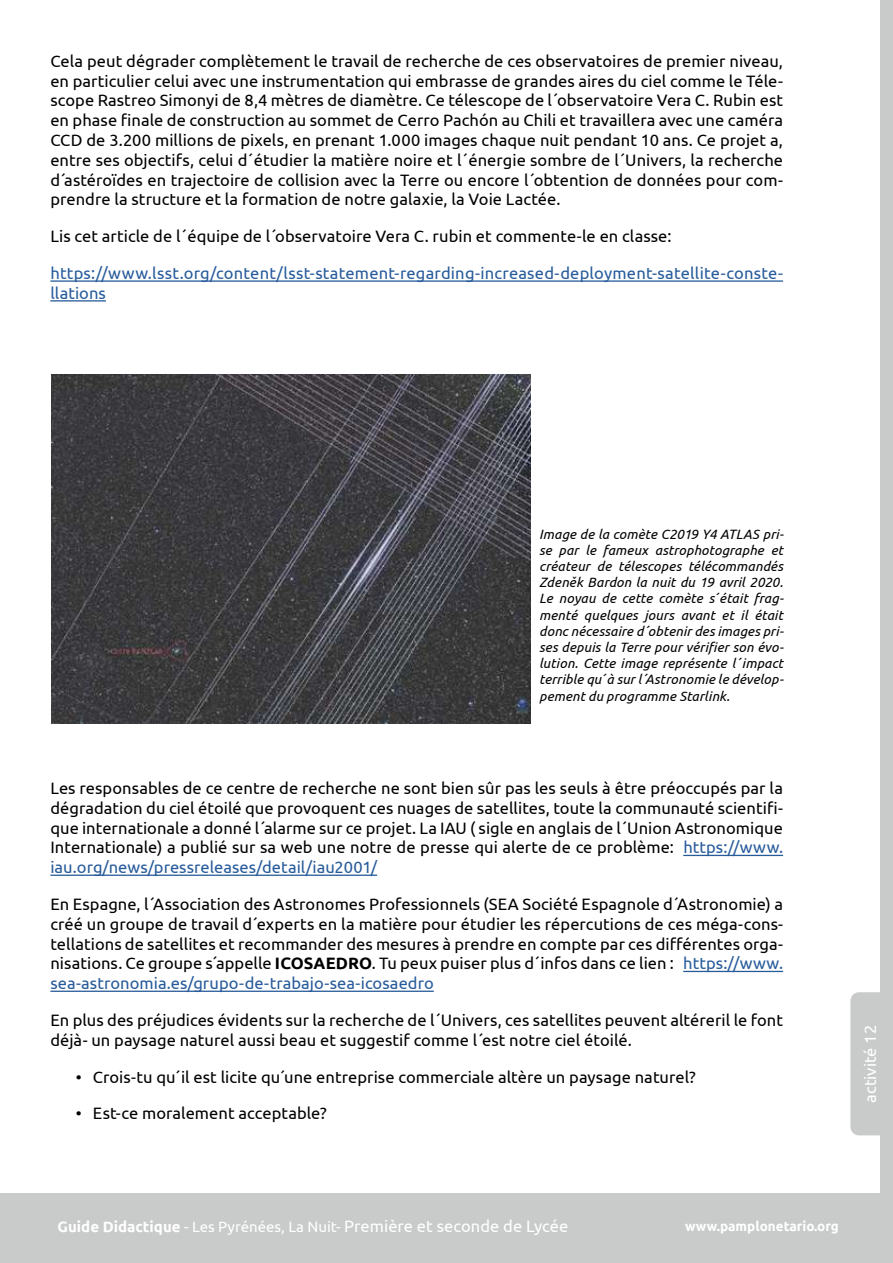
<style>
.page{position:relative;width:893px;height:1263px;background:#fff}
.page>*{position:absolute;margin:0;border:0;box-sizing:border-box;transform-origin:0 0}
.t1{font:16.5px/19.8px "Ubuntu";color:#000;text-align:justify}
.t2{font:16.5px/19.8px "Ubuntu";letter-spacing:.01em;color:#275b9b}
.t3{font:16.5px "Ubuntu";color:#fff}
.t4{font:italic 13.5px/16.2px "Ubuntu";letter-spacing:.01em;color:#000;text-align:justify}
.t5{font:700 13.5px "Ubuntu";color:#fff}
.s1{color:#275b9b}
.s2{font-weight:700}
.s3{font-weight:700;font-size:15px}
.s4{font-size:15px}
</style>
<div class="page">
<div style="left:850px;top:992px;width:30px;height:143px;background:#c9cbcb"></div>
<div style="left:880px;top:0;width:13px;height:1263px;background:#c9cbcb"></div>
<div style="left:0;top:1194px;width:893px;height:69px;background:#c9cbcb"></div>
<hr style="left:50px;top:280px;width:733px;height:2px;background:#275b9b">
<hr style="left:50px;top:300px;width:56px;height:2px;background:#275b9b">
<hr style="left:683px;top:855px;width:100px;height:1px;background:#275b9b">
<hr style="left:50px;top:874px;width:327px;height:2px;background:#275b9b">
<hr style="left:683px;top:971px;width:100px;height:1px;background:#275b9b">
<hr style="left:50px;top:990px;width:384px;height:2px;background:#275b9b">
<img style="left:51px;top:374px;width:480px;height:349px">
<p class="t1" style="left:50px;top:51px;width:734px">Cela peut dégrader complètement le travail de recherche de ces observatoires de premier niveau, en particulier celui avec une instrumentation qui embrasse de grandes aires du ciel comme le Téle&shy;scope Rastreo Simonyi de 8,4 mètres de diamètre. Ce télescope de l´observatoire Vera C. Rubin est en phase finale de construction au sommet de Cerro Pachón au Chili et travaillera avec une caméra CCD de 3.200 millions de pixels, en prenant 1.000 images chaque nuit pendant 10 ans. Ce projet a, entre ses objectifs, celui d´étudier la matière noire et l´énergie sombre de l´Univers, la recherche d´astéroïdes en trajectoire de collision avec la Terre ou encore l´obtention de données pour com&shy;prendre la structure et la formation de notre galaxie, la Voie Lactée.</p>
<p class="t1" style="left:50px;top:226px;width:623px">Lis cet article de l´équipe de l´observatoire Vera C. rubin et commente-le en classe:</p>
<p class="t2" style="left:50px;top:263px;width:734px">https://www.lsst.org/content/lsst-statement-regarding-increased-deployment-satellite-conste&shy;llations</p>
<p class="t4" style="left:539px;top:525px;width:246px">Image de la comète C2019 Y4 ATLAS pri&shy;se par le fameux astrophotographe et créateur de télescopes télécommandés Zdeněk Bardon la nuit du 19 avril 2020.<br>Le noyau de cette comète s´était frag&shy;menté quelques jours avant et il était donc nécessaire d´obtenir des images pri&shy;ses depuis la Terre pour vérifier son évo&shy;lution. Cette image représente l´impact terrible qu´à sur l´Astronomie le dévelop&shy;pement du programme Starlink.</p>
<p class="t1" style="left:50px;top:778px;width:734px">Les responsables de ce centre de recherche ne sont bien sûr pas les seuls à être préoccupés par la dégradation du ciel étoilé que provoquent ces nuages de satellites, toute la communauté scientifi&shy;que internationale a donné l´alarme sur ce projet. La IAU ( sigle en anglais de l´Union Astronomique Internationale) a publié sur sa web une notre de presse qui alerte de ce problème: <span class="s1">https://www. iau.org/news/pressreleases/detail/iau2001/</span></p>
<p class="t1" style="left:50px;top:894px;width:734px">En Espagne, l´Association des Astronomes Professionnels (SEA Société Espagnole d´Astronomie) a créé un groupe de travail d´experts en la matière pour étudier les répercutions de ces méga-cons&shy;tellations de satellites et recommander des mesures à prendre en compte par ces différentes orga&shy;nisations. Ce groupe s´appelle <span class="s2">ICOSAEDRO</span>. Tu peux puiser plus d´infos dans ce lien : <span class="s1">https://www. sea-astronomia.es/grupo-de-trabajo-sea-icosaedro</span></p>
<p class="t1" style="left:50px;top:1010px;width:734px">En plus des préjudices évidents sur la recherche de l´Univers, ces satellites peuvent altéreril le font déjà- un paysage naturel aussi beau et suggestif comme l´est notre ciel étoilé.</p>
<p class="t1" style="left:76px;top:1066px;width:621px">• Crois-tu qu´il est licite qu´une entreprise commerciale altère un paysage naturel?</p>
<p class="t1" style="left:76px;top:1103px;width:252px">• Est-ce moralement acceptable?</p>
<p class="t3" style="left:860px;top:1103px;width:79px;rotate:-90deg">activité 12</p>
<p class="t3" style="left:58px;top:1216px;width:512px"><span class="s3">Guide Didactique</span> <span class="s4">- Les Pyrénées, La Nuit-</span> Première et seconde de Lycée</p>
<p class="t5" style="left:685px;top:1218px;width:155px">www.pamplonetario.org</p>
</div>
